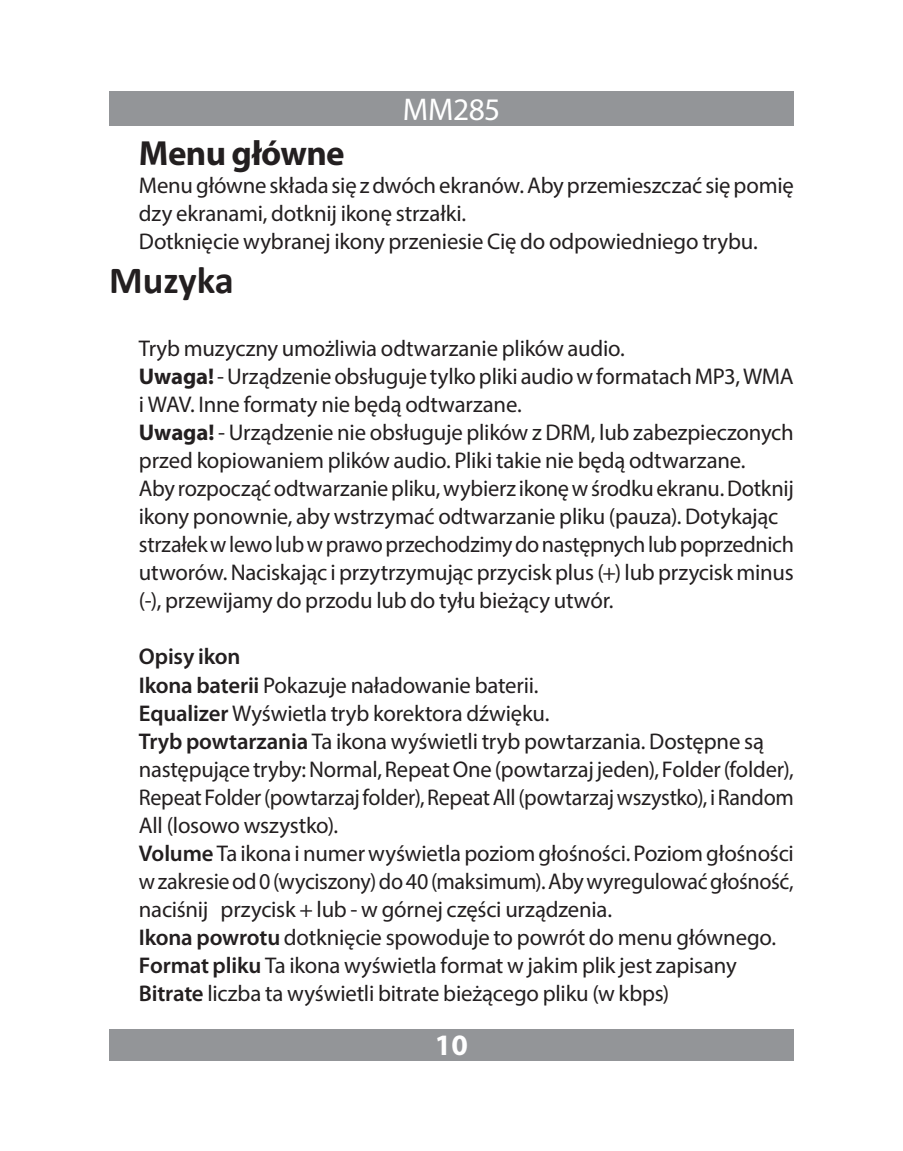
<style>
.page{position:relative;width:903px;height:1151px;background:#fff}
.page>*{position:absolute;margin:0;border:0;box-sizing:border-box;transform-origin:0 0}
.t1{font:700 38.5px "Calibri";color:#231f20}
.TYtuł{font:700 35px "Myriad Pro";letter-spacing:-.015em;color:#231f20}
.t2{font:31.5px "Myriad Pro";letter-spacing:-.015em;color:#fff}
.t3{font:700 29.75px "Myriad Pro";color:#fff}
.Tytuł_1{font:22.75px "Myriad Pro";letter-spacing:-.01em;color:#231f20}
.Tytuł_semibold{font:600 22.75px "Myriad Pro";letter-spacing:-.01em;color:#231f20}
.s1{font-weight:700}
.s2{font-weight:600}
</style>
<div class="page">
<div style="left:109px;top:92px;width:685px;height:34px;background:#939598"></div>
<div style="left:109px;top:1029px;width:685px;height:31px;background:#939598"></div>
<h3 class="t2" style="left:403px;top:90px;width:99px">MM285</h3>
<p class="TYtuł" style="left:139px;top:131px;width:207px">Menu główne</p>
<p class="Tytuł_1" style="left:139px;top:171px;width:656px">Menu główne składa się z dwóch ekranów. Aby przemieszczać się pomię</p>
<p class="Tytuł_1" style="left:139px;top:199px;width:329px">dzy ekranami, dotknij ikonę strzałki.</p>
<p class="Tytuł_1" style="left:139px;top:227px;width:620px">Dotknięcie wybranej ikony przeniesie Cię do odpowiedniego trybu.</p>
<p class="t1" style="left:109px;top:256px;width:126px">Muzyka</p>
<p class="Tytuł_1" style="left:139px;top:335px;width:487px">Tryb muzyczny umożliwia odtwarzanie plików audio.</p>
<p class="Tytuł_1" style="left:139px;top:363px;width:656px"><span class="s1">Uwaga!</span> - Urządzenie obsługuje tylko pliki audio w formatach MP3, WMA</p>
<p class="Tytuł_1" style="left:139px;top:391px;width:384px">i WAV. Inne formaty nie będą odtwarzane.</p>
<p class="Tytuł_1" style="left:139px;top:419px;width:656px"><span class="s1">Uwaga!</span> - Urządzenie nie obsługuje plików z DRM, lub zabezpieczonych</p>
<p class="Tytuł_1" style="left:139px;top:447px;width:608px">przed kopiowaniem plików audio. Pliki takie nie będą odtwarzane.</p>
<p class="Tytuł_1" style="left:139px;top:475px;width:656px">Aby rozpocząć odtwarzanie pliku, wybierz ikonę w środku ekranu. Dotknij</p>
<p class="Tytuł_1" style="left:139px;top:503px;width:641px">ikony ponownie, aby wstrzymać odtwarzanie pliku (pauza). Dotykając</p>
<p class="Tytuł_1" style="left:139px;top:531px;width:656px">strzałek w lewo lub w prawo przechodzimy do następnych lub poprzednich</p>
<p class="Tytuł_1" style="left:139px;top:559px;width:656px">utworów. Naciskając i przytrzymując przycisk plus (+) lub przycisk minus</p>
<p class="Tytuł_1" style="left:139px;top:587px;width:476px">(-), przewijamy do przodu lub do tyłu bieżący utwór.</p>
<p class="Tytuł_semibold" style="left:139px;top:642px;width:103px">Opisy ikon</p>
<p class="Tytuł_1" style="left:139px;top:671px;width:401px"><span class="s2">Ikona baterii</span> Pokazuje naładowanie baterii.</p>
<p class="Tytuł_1" style="left:139px;top:699px;width:412px"><span class="s2">Equalizer</span> Wyświetla tryb korektora dźwięku.</p>
<p class="Tytuł_1" style="left:139px;top:727px;width:627px"><span class="s2">Tryb powtarzania</span> Ta ikona wyświetli tryb powtarzania. Dostępne są</p>
<p class="Tytuł_1" style="left:139px;top:755px;width:656px">następujące tryby: Normal, Repeat One (powtarzaj jeden), Folder (folder),</p>
<p class="Tytuł_1" style="left:139px;top:783px;width:656px">Repeat Folder (powtarzaj folder), Repeat All (powtarzaj wszystko), i Random</p>
<p class="Tytuł_1" style="left:139px;top:811px;width:201px">All (losowo wszystko).</p>
<p class="Tytuł_1" style="left:139px;top:839px;width:656px"><span class="s2">Volume</span> Ta ikona i numer wyświetla poziom głośności. Poziom głośności</p>
<p class="Tytuł_1" style="left:139px;top:867px;width:656px">w zakresie od 0 (wyciszony) do 40 (maksimum). Aby wyregulować głośność,</p>
<p class="Tytuł_1" style="left:139px;top:895px;width:475px">naciśnij przycisk + lub - w górnej części urządzenia.</p>
<p class="Tytuł_1" style="left:139px;top:923px;width:639px"><span class="s2">Ikona powrotu</span> dotknięcie spowoduje to powrót do menu głównego.</p>
<p class="Tytuł_1" style="left:139px;top:951px;width:599px"><span class="s2">Format pliku</span> Ta ikona wyświetla format w jakim plik jest zapisany</p>
<p class="Tytuł_1" style="left:139px;top:979px;width:532px"><span class="s2">Bitrate</span> liczba ta wyświetli bitrate bieżącego pliku (w kbps)</p>
<h3 class="t3" style="left:435px;top:1025px;width:35px">10</h3>
</div>
